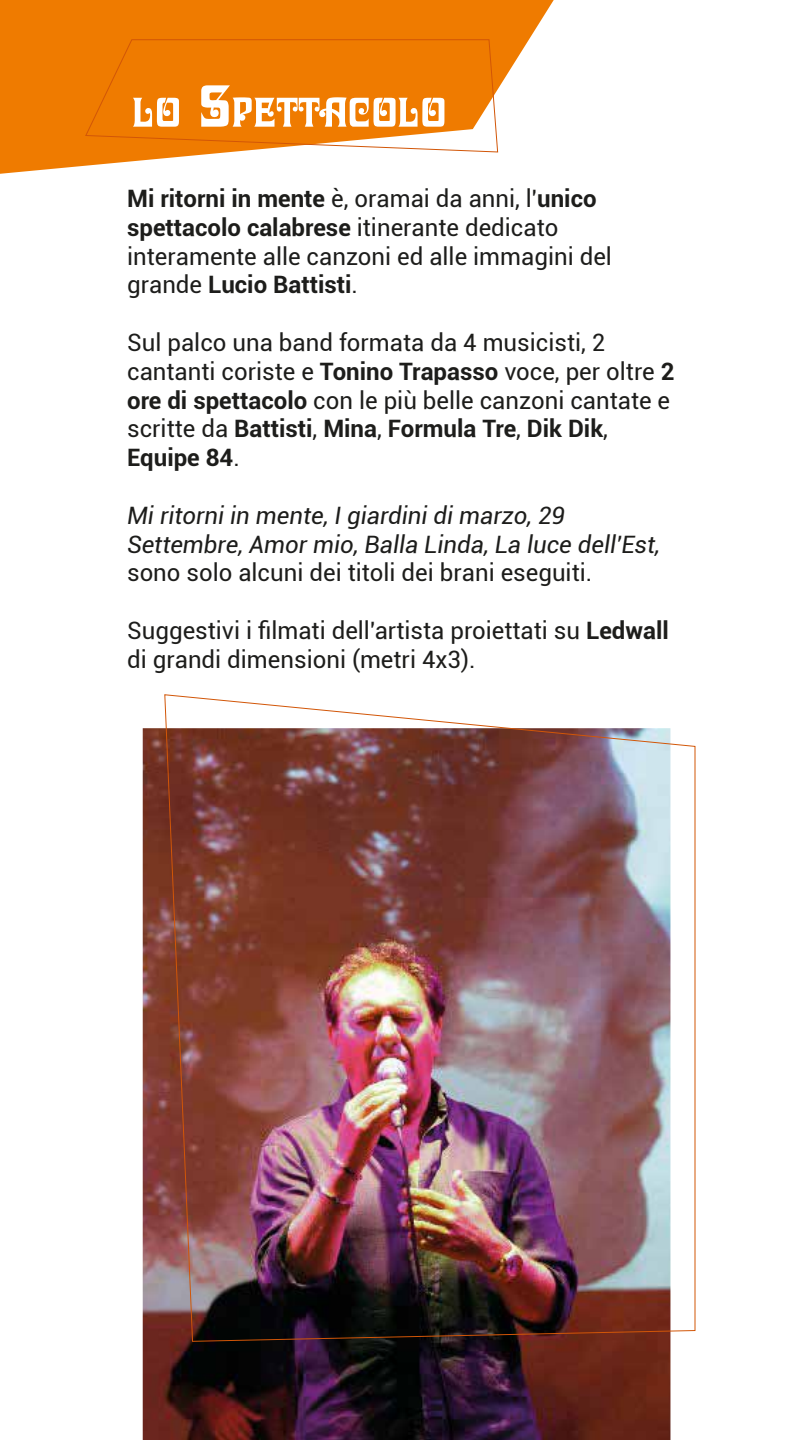
<style>
.page{position:relative;width:810px;height:1440px;background:#fff}
.page>*{position:absolute;margin:0;border:0;box-sizing:border-box;transform-origin:0 0}
.t1{font:57.38px "Davida";color:#fff}
.t2{font:24px/28.8px "Roboto";color:#1d1d1b}
.t3{font:italic 24px/28.8px "Roboto";color:#1d1d1b}
.s1{font-weight:700}
</style>
<div class="page">
<svg style="left:0;top:0;width:554px;height:174px;fill:#ef7b00"></svg>
<img style="left:143px;top:728px;width:527px;height:712px">
<svg style="left:85px;top:39px;width:413px;height:114px;background:#ef8515"></svg>
<img style="left:164px;top:694px;width:532px;height:648px">
<h1 class="t1" style="left:132px;top:72px;width:316px">lo Spettacolo</h1>
<p class="t2" style="left:127px;top:183px;width:486px"><span class="s1">Mi ritorni in mente</span> è, oramai da anni, l'<span class="s1">unico spettacolo calabrese</span> itinerante dedicato interamente alle canzoni ed alle immagini del grande <span class="s1">Lucio Battisti</span>.</p>
<p class="t2" style="left:127px;top:327px;width:549px">Sul palco una band formata da 4 musicisti, 2 cantanti coriste e <span class="s1">Tonino Trapasso</span> voce, per oltre <span class="s1">2 ore di spettacolo</span> con le più belle canzoni cantate e scritte da <span class="s1">Battisti</span>, <span class="s1">Mina</span>, <span class="s1">Formula Tre</span>, <span class="s1">Dik Dik</span>, <span class="s1">Equipe 84</span>.</p>
<p class="t3" style="left:127px;top:500px;width:534px">Mi ritorni in mente, I giardini di marzo, 29<br>Settembre, Amor mio, Balla Linda, La luce dell'Est,</p>
<p class="t2" style="left:127px;top:558px;width:467px">sono solo alcuni dei titoli dei brani eseguiti.</p>
<p class="t2" style="left:127px;top:615px;width:543px">Suggestivi i filmati dell'artista proiettati su <span class="s1">Ledwall </span>di grandi dimensioni (metri 4x3).</p>
</div>
